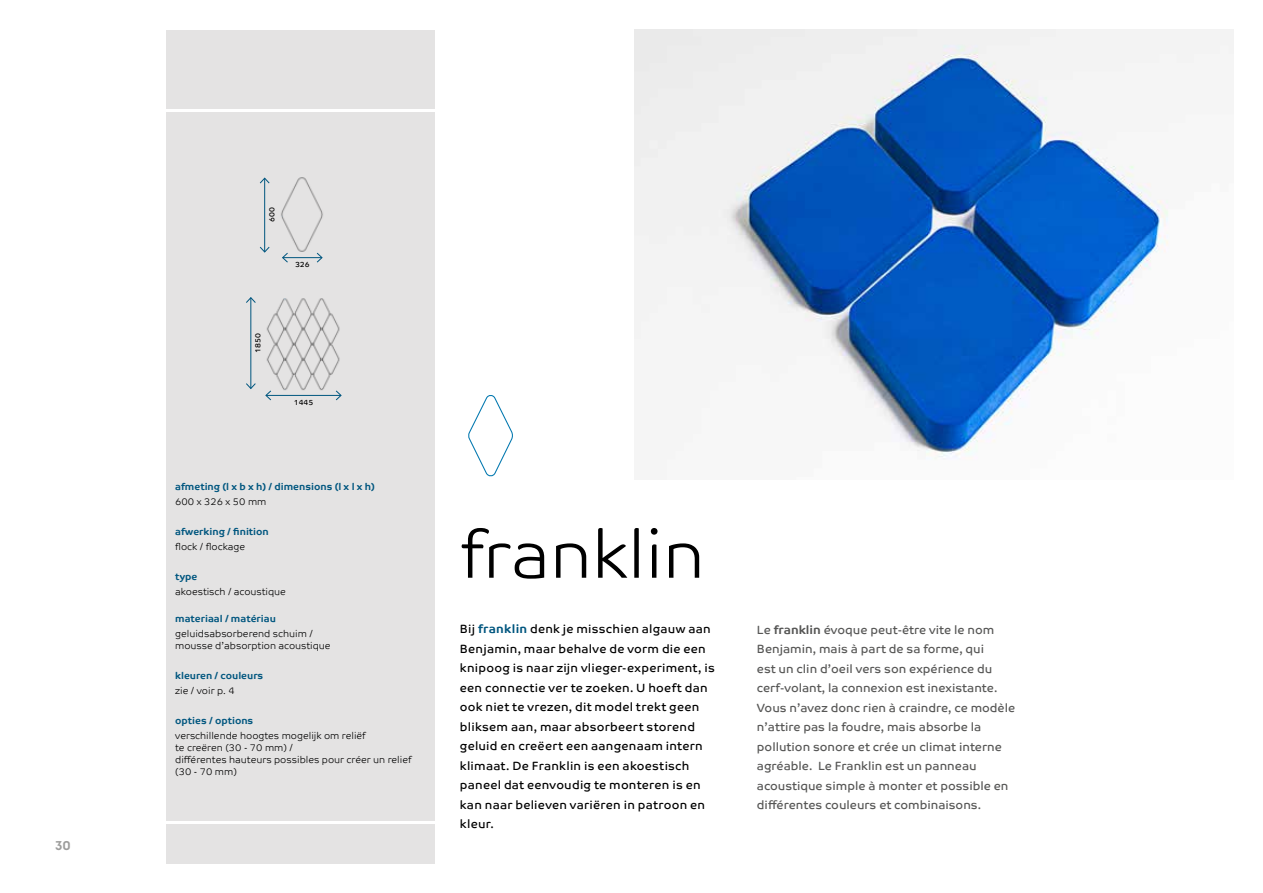
<style>
.page{position:relative;width:1263px;height:893px;background:#fff}
.page>*{position:absolute;margin:0;border:0;box-sizing:border-box;transform-origin:0 0}
.t1{font:300 67.5px "Co Text";color:#000}
.t2{font:700 12.75px "Intro";color:#9d9d9c}
.t3{font:12px/19.5px "Co Text";color:#575756}
.t4{font:12px/19.5px "Co Text";letter-spacing:.02em;color:#000}
.t5{font:300 9.75px/12px "Co Text";color:#000}
.t6{font:700 9.75px "Co Text";color:#00567f}
.t7{font:7.5px "Co Text";color:#000}
.s1{font-weight:700;color:#00567f}
.s2{font-weight:700}
</style>
<div class="page">
<div style="left:166px;top:113px;width:268px;height:708px;background:#e4e3e3"></div>
<div style="left:166px;top:824px;width:268px;height:40px;background:#e4e3e3"></div>
<div style="left:166px;top:30px;width:268px;height:79px;background:#e4e3e3"></div>
<img style="left:250px;top:177px;width:90px;height:218px">
<hr style="left:251px;top:298px;width:1px;height:90px;background:#00567f">
<svg style="left:246px;top:383px;width:10px;height:6px"></svg>
<svg style="left:246px;top:297px;width:10px;height:6px"></svg>
<hr style="left:264px;top:178px;width:1px;height:74px;background:#00567f">
<svg style="left:259px;top:246px;width:11px;height:7px"></svg>
<svg style="left:259px;top:178px;width:11px;height:6px"></svg>
<hr style="left:266px;top:395px;width:75px;height:1px;background:#00567f">
<svg style="left:265px;top:390px;width:6px;height:11px"></svg>
<svg style="left:335px;top:390px;width:7px;height:11px"></svg>
<hr style="left:283px;top:257px;width:39px;height:1px;background:#00567f">
<svg style="left:282px;top:252px;width:6px;height:11px"></svg>
<svg style="left:316px;top:252px;width:7px;height:11px"></svg>
<img style="left:634px;top:30px;width:599px;height:429px">
<svg style="left:468px;top:395px;width:45px;height:82px"></svg>
<p class="t2" style="left:55px;top:841px;width:17px">30</p>
<p class="t7" style="left:269px;top:222px;width:16px;rotate:-90deg">600</p>
<p class="t7" style="left:295px;top:262px;width:16px">326</p>
<p class="t7" style="left:255px;top:353px;width:21px;rotate:-90deg">1850</p>
<p class="t7" style="left:294px;top:399px;width:21px">1445</p>
<p class="t6" style="left:175px;top:482px;width:201px">afmeting (l x b x h) / dimensions (l x l x h)</p>
<p class="t5" style="left:175px;top:496px;width:93px">600 x 326 x 50 mm</p>
<p class="t6" style="left:175px;top:525px;width:95px">afwerking / finition</p>
<p class="t5" style="left:175px;top:540px;width:71px">flock / flockage</p>
<p class="t6" style="left:175px;top:572px;width:24px">type</p>
<p class="t5" style="left:175px;top:586px;width:112px">akoestisch / acoustique</p>
<p class="t6" style="left:175px;top:614px;width:102px">materiaal / matériau</p>
<p class="t5" style="left:175px;top:628px;width:157px">geluids absorberend schuim / mousse d’absorption acoustique</p>
<p class="t6" style="left:175px;top:671px;width:90px">kleuren / couleurs</p>
<p class="t5" style="left:175px;top:685px;width:61px">zie / voir p. 4</p>
<p class="t6" style="left:175px;top:716px;width:80px">opties / options</p>
<p class="t5" style="left:175px;top:730px;width:238px">verschillende hoogtes mogelijk om reliëf<br>te creëren (30 - 70 mm) /<br>différentes hauteurs possibles pour créer un relief (30 - 70 mm)</p>
<h1 class="t1" style="left:460px;top:526px;width:247px">franklin</h1>
<p class="t4" style="left:460px;top:620px;width:256px">Bij <span class="s1">franklin</span> denk je misschien algauw aan Benjamin, maar behalve de vorm die een knipoog is naar zijn vlieger-experiment, is een connectie ver te zoeken. U hoeft dan ook niet te vrezen, dit model trekt geen bliksem aan, maar absorbeert storend geluid en creëert een aangenaam intern klimaat. De Franklin is een akoestisch paneel dat eenvoudig te monteren is en kan naar believen variëren in patroon en kleur.</p>
<p class="t3" style="left:757px;top:620px;width:260px">Le <span class="s2">franklin</span> évoque peut-être vite le nom Benjamin, mais à part de sa forme, qui<br>est un clin d’oeil vers son expérience du cerf-volant, la connexion est inexistante.<br>Vous n’avez donc rien à craindre, ce modèle n’attire pas la foudre, mais absorbe la pollution sonore et crée un climat interne agréable. Le Franklin est un panneau acoustique simple à monter et possible en différentes couleurs et combinaisons.</p>
</div>
